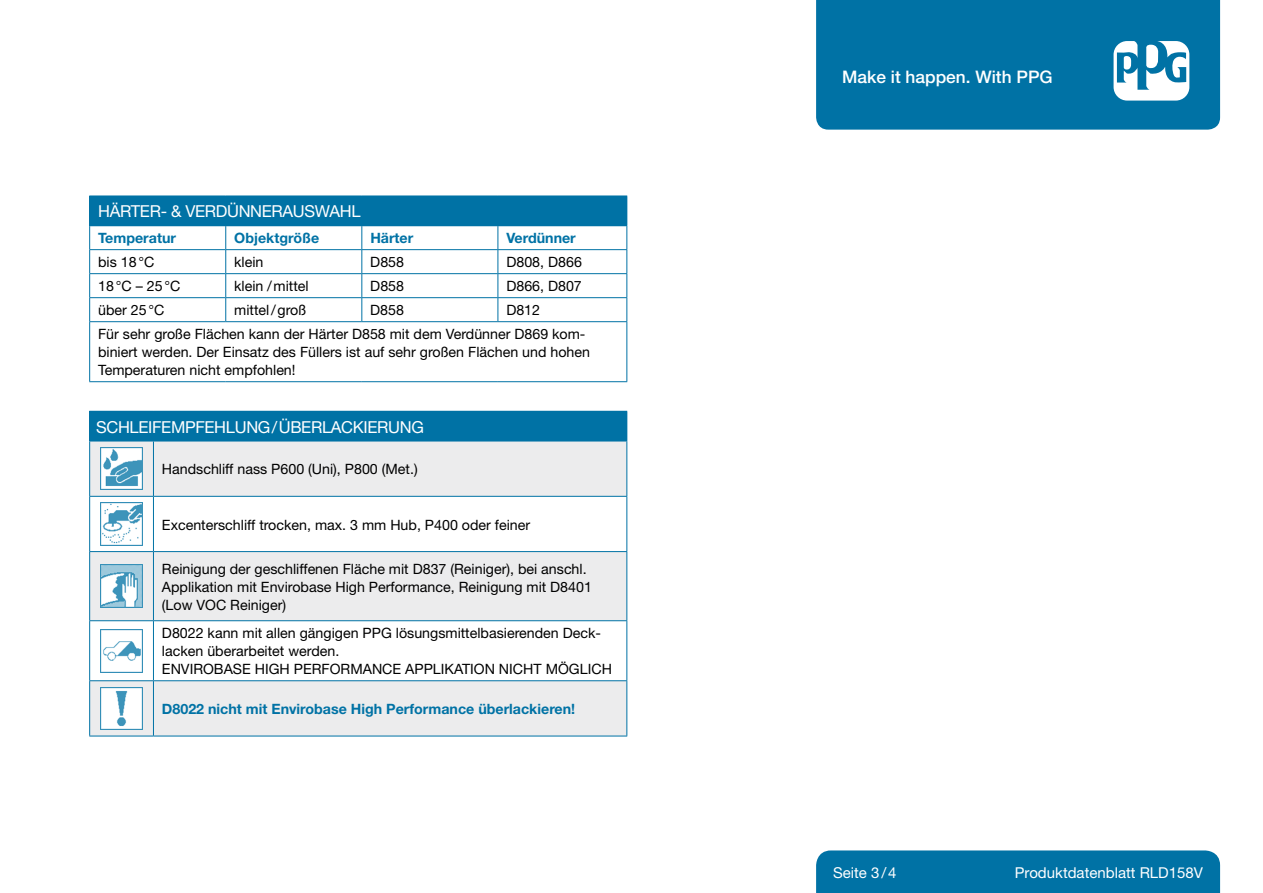
<style>
.page{position:relative;width:1263px;height:893px;background:#fff}
.page>*{position:absolute;margin:0;border:0;box-sizing:border-box;transform-origin:0 0}
.t1{font:500 17.25px "Helvetica Neue";color:#fff}
.t2{font:16.5px "Helvetica Neue";letter-spacing:-.02em;color:#fff}
.t3{font:15px "Helvetica Neue";color:#fff}
.t4{font:14.25px/18px "Helvetica Neue";color:#000}
.t5{font:700 14.25px "Helvetica Neue";color:#0072a5}
</style>
<div class="page">
<div style="left:816px;top:850px;width:404px;height:43px;background:#0072a5"></div>
<div style="left:816px;top:0;width:404px;height:130px;background:#0072a5"></div>
<svg style="left:1113px;top:41px;width:76px;height:60px"></svg>
<div style="left:90px;top:196px;width:537px;height:30px;background:#0072a5"></div>
<svg style="left:89px;top:196px;width:1px;height:125px"></svg>
<hr style="left:89px;top:322px;width:1px;height:59px;background:#0072a5">
<hr style="left:89px;top:225px;width:137px;height:1px;background:#0072a5">
<svg style="left:225px;top:226px;width:1px;height:95px"></svg>
<svg style="left:361px;top:226px;width:1px;height:95px"></svg>
<svg style="left:497px;top:226px;width:1px;height:95px"></svg>
<svg style="left:626px;top:226px;width:1px;height:95px"></svg>
<hr style="left:626px;top:322px;width:1px;height:59px;background:#0072a5">
<hr style="left:89px;top:249px;width:137px;height:1px;background:#0072a5">
<hr style="left:226px;top:249px;width:136px;height:1px;background:#0072a5">
<hr style="left:362px;top:249px;width:136px;height:1px;background:#0072a5">
<hr style="left:498px;top:249px;width:129px;height:1px;background:#0072a5">
<hr style="left:89px;top:273px;width:137px;height:1px;background:#0072a5">
<hr style="left:226px;top:273px;width:136px;height:1px;background:#0072a5">
<hr style="left:362px;top:273px;width:136px;height:1px;background:#0072a5">
<hr style="left:498px;top:273px;width:129px;height:1px;background:#0072a5">
<hr style="left:89px;top:297px;width:137px;height:1px;background:#0072a5">
<hr style="left:226px;top:297px;width:136px;height:1px;background:#0072a5">
<hr style="left:362px;top:297px;width:136px;height:1px;background:#0072a5">
<hr style="left:498px;top:297px;width:129px;height:1px;background:#0072a5">
<hr style="left:89px;top:321px;width:137px;height:1px;background:#0072a5">
<hr style="left:226px;top:321px;width:136px;height:1px;background:#0072a5">
<hr style="left:362px;top:321px;width:136px;height:1px;background:#0072a5">
<hr style="left:498px;top:321px;width:129px;height:1px;background:#0072a5">
<hr style="left:89px;top:381px;width:137px;height:1px;background:#0072a5">
<hr style="left:226px;top:381px;width:136px;height:1px;background:#0072a5">
<hr style="left:362px;top:381px;width:136px;height:1px;background:#0072a5">
<hr style="left:498px;top:381px;width:129px;height:1px;background:#0072a5">
<div style="left:90px;top:411px;width:537px;height:30px;background:#0072a5"></div>
<svg style="left:90px;top:442px;width:536px;height:294px;fill:#ececed"></svg>
<svg style="left:89px;top:412px;width:1px;height:29px"></svg>
<hr style="left:89px;top:411px;width:64px;height:1px;background:#0072a5">
<hr style="left:89px;top:441px;width:1px;height:55px;background:#0072a5">
<hr style="left:89px;top:441px;width:64px;height:1px;background:#0072a5">
<hr style="left:153px;top:441px;width:1px;height:55px;background:#0072a5">
<hr style="left:153px;top:441px;width:474px;height:1px;background:#0072a5">
<hr style="left:626px;top:441px;width:1px;height:55px;background:#0072a5">
<hr style="left:89px;top:497px;width:1px;height:54px;background:#0072a5">
<hr style="left:89px;top:496px;width:64px;height:1px;background:#0072a5">
<hr style="left:153px;top:497px;width:1px;height:54px;background:#0072a5">
<hr style="left:153px;top:496px;width:474px;height:1px;background:#0072a5">
<hr style="left:626px;top:497px;width:1px;height:54px;background:#0072a5">
<hr style="left:89px;top:552px;width:1px;height:68px;background:#0072a5">
<hr style="left:89px;top:551px;width:64px;height:1px;background:#0072a5">
<hr style="left:153px;top:552px;width:1px;height:68px;background:#0072a5">
<hr style="left:153px;top:551px;width:474px;height:1px;background:#0072a5">
<hr style="left:626px;top:552px;width:1px;height:68px;background:#0072a5">
<hr style="left:89px;top:621px;width:1px;height:59px;background:#0072a5">
<hr style="left:89px;top:620px;width:64px;height:1px;background:#0072a5">
<hr style="left:153px;top:621px;width:1px;height:59px;background:#0072a5">
<hr style="left:153px;top:620px;width:474px;height:1px;background:#0072a5">
<hr style="left:626px;top:621px;width:1px;height:59px;background:#0072a5">
<hr style="left:89px;top:681px;width:1px;height:55px;background:#0072a5">
<hr style="left:89px;top:680px;width:64px;height:1px;background:#0072a5">
<hr style="left:89px;top:736px;width:64px;height:1px;background:#0072a5">
<hr style="left:153px;top:681px;width:1px;height:55px;background:#0072a5">
<hr style="left:153px;top:680px;width:474px;height:1px;background:#0072a5">
<hr style="left:626px;top:681px;width:1px;height:55px;background:#0072a5">
<hr style="left:153px;top:736px;width:474px;height:1px;background:#0072a5">
<img style="left:100px;top:447px;width:43px;height:43px">
<img style="left:100px;top:503px;width:43px;height:42px">
<img style="left:100px;top:565px;width:43px;height:42px">
<img style="left:100px;top:629px;width:43px;height:43px">
<img style="left:100px;top:687px;width:43px;height:43px">
<p class="t2" style="left:98px;top:202px;width:186px">Härter- &amp; Verdünnerauswahl</p>
<p class="t5" style="left:98px;top:229px;width:79px">Temperatur</p>
<p class="t5" style="left:234px;top:229px;width:86px">Objektgröße</p>
<p class="t5" style="left:370px;top:229px;width:45px">Härter</p>
<p class="t5" style="left:506px;top:229px;width:71px">Verdünner</p>
<p class="t4" style="left:98px;top:253px;width:58px">bis 18°C</p>
<p class="t4" style="left:234px;top:253px;width:31px">klein</p>
<p class="t4" style="left:370px;top:253px;width:35px">D858</p>
<p class="t4" style="left:506px;top:253px;width:77px">D808, D866</p>
<p class="t4" style="left:98px;top:277px;width:84px">18°C – 25°C</p>
<p class="t4" style="left:234px;top:277px;width:76px">klein /mittel</p>
<p class="t4" style="left:370px;top:277px;width:35px">D858</p>
<p class="t4" style="left:506px;top:277px;width:77px">D866, D807</p>
<p class="t4" style="left:98px;top:301px;width:68px">über 25°C</p>
<p class="t4" style="left:234px;top:301px;width:74px">mittel/groß</p>
<p class="t4" style="left:370px;top:301px;width:35px">D858</p>
<p class="t4" style="left:98px;top:298px;width:489px;line-height:24px;text-indent:408px">D812<br>Für sehr große Flächen kann der Härter D858 mit dem Verdünner D869 kom-</p>
<p class="t4" style="left:98px;top:343px;width:493px">biniert werden. Der Einsatz des Füllers ist auf sehr großen Flächen und hohen<br>Temperaturen nicht empfohlen!</p>
<p class="t2" style="left:96px;top:417px;width:22px">Schl</p>
<p class="t2" style="left:138px;top:417px;width:45px">eifempf</p>
<p class="t2" style="left:205px;top:417px;width:21px">ehlu</p>
<p class="t2" style="left:246px;top:417px;width:77px">ng / Überlack</p>
<p class="t2" style="left:363px;top:417px;width:59px">ierung</p>
<p class="t4" style="left:162px;top:460px;width:257px">Handschliff nass P600 (Uni), P800 (Met.)</p>
<p class="t4" style="left:162px;top:515px;width:370px">Excenterschliff trocken, max. 3 mm Hub, P400 oder feiner</p>
<p class="t4" style="left:162px;top:559px;width:431px">Reinigung der geschliffenen Fläche mit D837 (Reiniger), bei anschl.<br>Applikation mit Envirobase High Performance, Reinigung mit D8401 (Low VOC Reiniger)</p>
<p class="t4" style="left:162px;top:624px;width:439px">D8022 kann mit allen gängigen PPG lösungsmittelbasierenden Deck&shy;lacken überarbeitet werden.<br>ENVI ROBASE HIGH PERFORMANCE APPLI KATION</p>
<p class="t4" style="left:499px;top:660px;width:114px">NICHT MÖGLICH</p>
<p class="t5" style="left:162px;top:700px;width:415px">D8022 nicht mit Envirobase High Performance überlackieren!</p>
<p class="t1" style="left:842px;top:66px;width:212px">Make it happen. With PPG</p>
<p class="t3" style="left:833px;top:864px;width:65px">Seite 3/4</p>
<p class="t3" style="left:1015px;top:864px;width:190px">Produktdatenblatt RLD158V</p>
</div>
